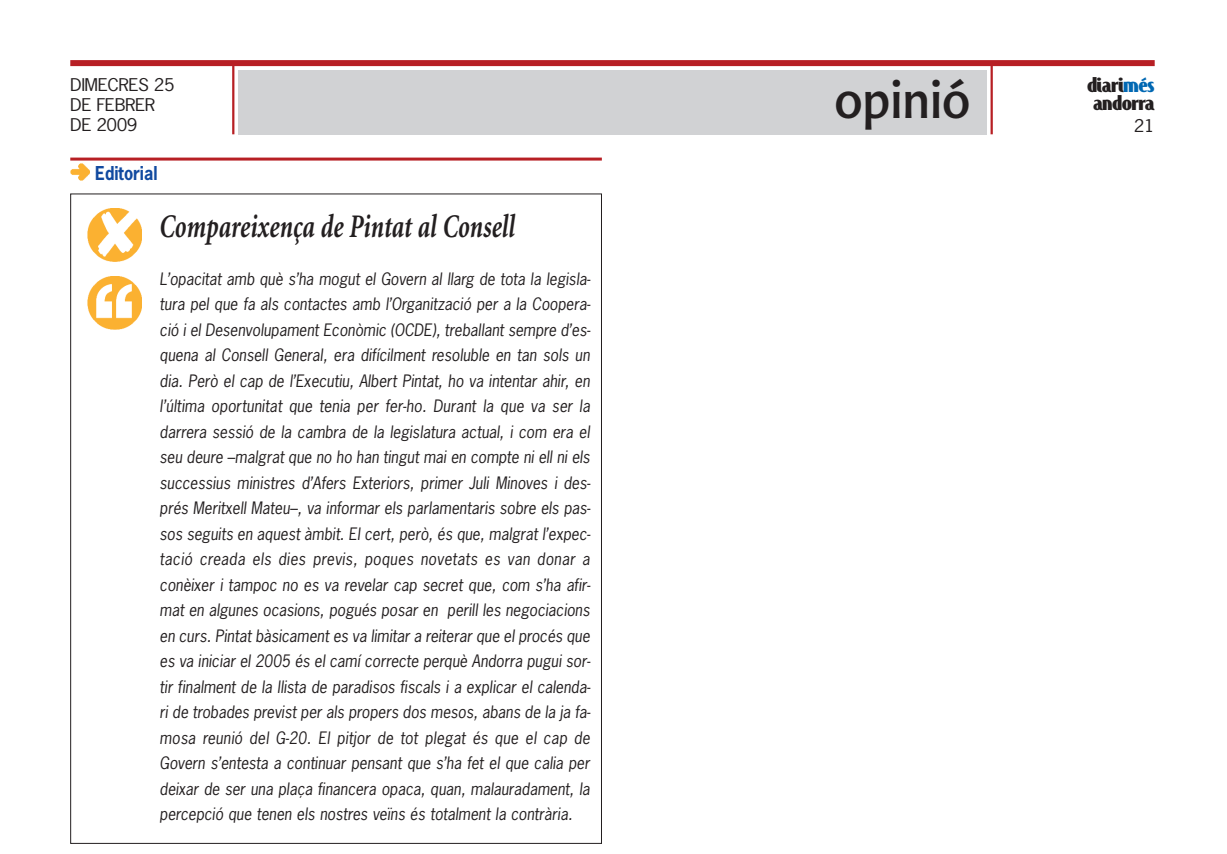
<style>
.page{position:relative;width:1227px;height:854px;background:#fff}
.page>*{position:absolute;margin:0;border:0;box-sizing:border-box;transform-origin:0 0}
.t1{font:52.5px "Advert";color:#231f20;scale:.9 1}
.t2{font:italic 700 33px "Minion";color:#231f20;scale:.73 1}
.t3{font:700 22.5px "Jandoni";letter-spacing:-.02em;color:#231f20;scale:1.12 1}
.t4{font:700 18px "News Gothic";color:#114aa0;scale:.9 1}
.t5{font:16.5px/19.8px "News Gothic";letter-spacing:-.03em;color:#231f20;scale:1.12 1}
.t6{font:italic 16.2px/25.5px "News Gothic";color:#231f20;text-align:justify;scale:.95 1}
.s1{color:#0168b3}
</style>
<div class="page">
<hr style="left:990px;top:63px;width:3px;height:71px;background:#b71f24">
<div style="left:70px;top:60px;width:1085px;height:6px;background:#b71f24"></div>
<hr style="left:232px;top:63px;width:2px;height:71px;background:#b71f24">
<div style="left:239px;top:70px;width:748px;height:64px;background:#d1d2d4"></div>
<img style="left:88px;top:209px;width:54px;height:53px">
<img style="left:88px;top:276px;width:54px;height:54px">
<hr style="left:70px;top:158px;width:532px;height:3px;background:#b71f24">
<img style="left:70px;top:163px;width:19px;height:18px">
<p class="t5" style="left:70px;top:76px;width:95px">DIMECRES 25<br>DE FEBRER<br>DE 2009</p>
<p class="t4" style="left:95px;top:163px;width:71px">Editorial</p>
<h2 class="t2" style="left:160px;top:214px;width:488px">Compareixença de Pintat al Consell</h2>
<p class="t6" style="left:160px;top:266px;width:455px">L’opacitat amb què s’ha mogut el Govern al llarg de tota la legisla&shy;tura pel que fa als contactes amb l’Organització per a la Coopera&shy;ció i el Desenvolupament Econòmic (OCDE), treballant sempre d’es&shy;quena al Consell General, era difícilment resoluble en tan sols un dia. Però el cap de l’Executiu, Albert Pintat, ho va intentar ahir, en l’última oportunitat que tenia per fer-ho. Durant la que va ser la darrera sessió de la cambra de la legislatura actual, i com era el seu deure –malgrat que no ho han tingut mai en compte ni ell ni els successius ministres d’Afers Exteriors, primer Juli Minoves i des&shy;prés Meritxell Mateu–, va informar els parlamentaris sobre els pas&shy;sos seguits en aquest àmbit. El cert, però, és que, malgrat l’expec&shy;tació creada els dies previs, poques novetats es van donar a conèixer i tampoc no es va revelar cap secret que, com s’ha afir&shy;mat en algunes ocasions, pogués posar en perill les negociacions en curs. Pintat bàsicament es va limitar a reiterar que el procés que es va iniciar el 2005 és el camí correcte perquè Andorra pugui sor&shy;tir finalment de la llista de paradisos fiscals i a explicar el calenda&shy;ri de trobades previst per als propers dos mesos, abans de la ja fa&shy;mosa reunió del G-20. El pitjor de tot plegat és que el cap de Govern s’entesta a continuar pensant que s’ha fet el que calia per deixar de ser una plaça financera opaca, quan, malauradament, la percepció que tenen els nostres veïns és totalment la contrària.</p>
<h1 class="t1" style="left:834px;top:69px;width:153px">opinió</h1>
<h3 class="t3" style="left:1087px;top:71px;width:62px">diari<span class="s1">més</span></h3>
<h3 class="t3" style="left:1093px;top:89px;width:57px">andorra</h3>
<p class="t5" style="left:1134px;top:117px;width:20px">21</p>
</div>
